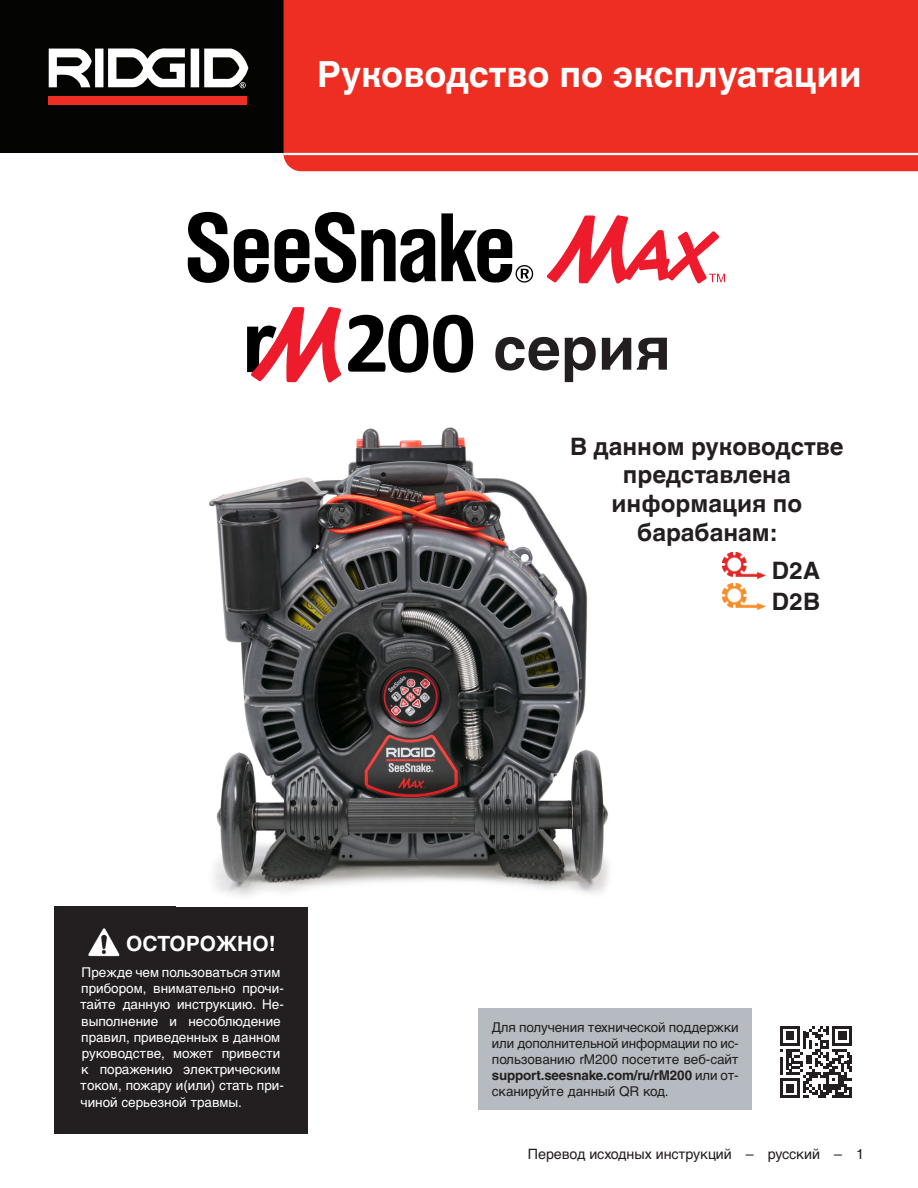
<style>
.page{position:relative;width:918px;height:1188px;background:#fff}
.page>*{position:absolute;margin:0;border:0;box-sizing:border-box;transform-origin:0 0}
.t1{font:700 60px "Helvetica World";letter-spacing:-.005em;color:#231f20}
.t2{font:700 36px "Helvetica World";color:#fff}
.t3{font:700 24px/28.8px "Helvetica World";color:#231f20;text-align:center}
.t4{font:700 21px "Helvetica LT Std";color:#fff}
.t5{font:14.25px "Helvetica LT Std";letter-spacing:-.005em;color:#231f20}
.t6{font:13.5px/16.2px "Helvetica LT Std";color:#fff}
.t7{font:13.5px/16.2px "Helvetica LT Std";letter-spacing:-.005em;color:#231f20;text-align:justify}
.s1{font-weight:700}
</style>
<div class="page">
<div style="left:0;top:0;width:297px;height:153px;background:#040503"></div>
<div style="left:283px;top:0;width:635px;height:171px;background:#ee2e22"></div>
<svg style="left:49px;top:48px;width:199px;height:40px"></svg>
<div style="left:49px;top:96px;width:198px;height:9px;background:#ee2e22"></div>
<hr style="left:284px;top:153px;width:634px;height:2px;background:#fff">
<div style="left:54px;top:906px;width:254px;height:228px;background:#231f20"></div>
<img style="left:88px;top:928px;width:32px;height:29px">
<div style="left:478px;top:1008px;width:274px;height:102px;background:#b5bbc0"></div>
<svg style="left:780px;top:1026px;width:72px;height:72px"></svg>
<svg style="left:188px;top:212px;width:345px;height:71px"></svg>
<svg style="left:547px;top:215px;width:178px;height:69px"></svg>
<img style="left:209px;top:427px;width:400px;height:469px">
<img style="left:722px;top:553px;width:43px;height:26px">
<img style="left:722px;top:583px;width:43px;height:27px">
<svg style="left:348px;top:315px;width:125px;height:58px"></svg>
<svg style="left:247px;top:307px;width:94px;height:76px"></svg>
<h2 class="t2" style="left:317px;top:53px;width:546px">Руководство по эксплуатации</h2>
<h1 class="t1" style="left:493px;top:314px;width:179px">серия</h1>
<h3 class="t3" style="left:570px;top:432px;width:275px">В данном руководстве представлена информация по барабанам:</h3>
<h3 class="t3" style="left:772px;top:555px;width:50px;line-height:30.9px;text-align:left">D2A<br>D2B</h3>
<h3 class="t4" style="left:126px;top:931px;width:151px">ОСТОРОЖНО!</h3>
<p class="t6" style="left:80px;top:964px;width:205px">Прежде чем пользоваться этим прибором, внимательно прочи&shy;тайте данную инструкцию. Не&shy;выполнение и несоблюдение правил, приведенных в данном руководстве, может привести к поражению электрическим током, пожару и(или) стать при&shy;чиной серьезной травмы.</p>
<p class="t7" style="left:492px;top:1019px;width:248px">Для получения технической поддержки или дополнительной информации по ис&shy;пользованию rM200 посетите веб-сайт <span class="s1">support.seesnake.com/ru/rM200</span> или от&shy;сканируйте данный QR код.</p>
<p class="t5" style="left:528px;top:1146px;width:338px">Перевод исходных инструкций – русский – 1</p>
</div>
